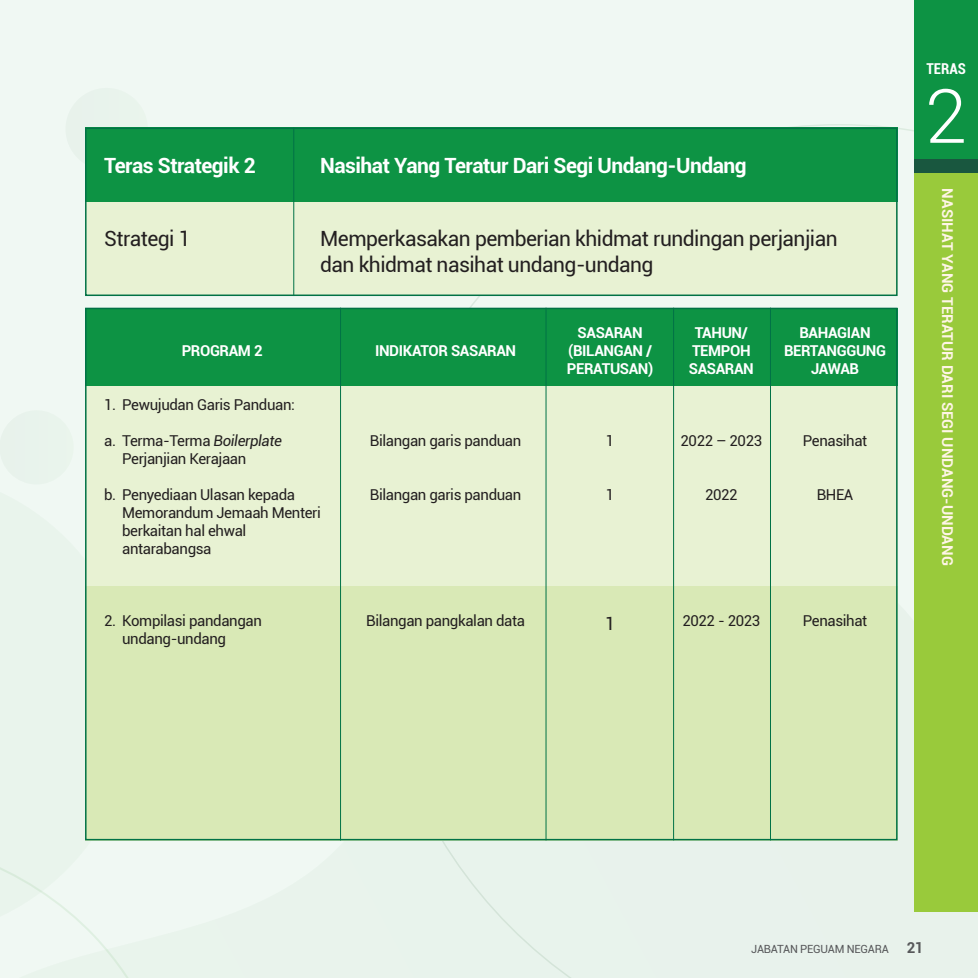
<style>
.page{position:relative;width:978px;height:978px;background:#f0f8f3}
.page>*{position:absolute;margin:0;border:0;box-sizing:border-box;transform-origin:0 0}
.t1{font:300 75px "Roboto";color:#fff}
.t2{font:21px/25.2px "Roboto";letter-spacing:-.025em;color:#231f20}
.t3{font:700 21px "Roboto";letter-spacing:-.025em;color:#fff}
.t4{font:18px "Roboto";color:#231f20}
.t5{font:15px/18px "Roboto";letter-spacing:-.025em;color:#231f20}
.t6{font:700 15px/18px "Roboto";letter-spacing:-.025em;color:#fff;text-align:center}
.t7{font:700 15px "Roboto";color:#fef5e6}
.t8{font:700 condensed 15px "Roboto";color:#fff}
.t9{font:11.25px "Roboto";letter-spacing:-.02em;color:#57585a}
.s1{font-style:italic}
.s2{font-weight:700;font-size:15px}
</style>
<div class="page">
<svg style="left:0;top:840px;width:135px;height:99px"></svg>
<div style="left:65px;top:88px;width:83px;height:82px;background:#e8f3ec;border-radius:41px"></div>
<div style="left:0;top:410px;width:74px;height:74px;background:#e8f3ec;border-radius:37px"></div>
<div style="left:914px;top:0;width:64px;height:162px;background:#0d9344"></div>
<div style="left:914px;top:163px;width:64px;height:749px;background:#99ca3b"></div>
<div style="left:914px;top:159px;width:64px;height:14px;background:#19573f"></div>
<div style="left:85px;top:128px;width:813px;height:74px;background:#0d9344"></div>
<div style="left:85px;top:202px;width:813px;height:94px;background:#e8f2d3"></div>
<hr style="left:293px;top:128px;width:1px;height:168px;background:#017246">
<div style="left:85px;top:128px;width:813px;height:168px;border:2px solid #017246"></div>
<div style="left:85px;top:308px;width:813px;height:78px;background:#0d9344"></div>
<div style="left:85px;top:386px;width:813px;height:369px;background:#e8f2d3"></div>
<div style="left:85px;top:586px;width:813px;height:254px;background:#d9e9b6"></div>
<hr style="left:340px;top:308px;width:1px;height:532px;background:#017246">
<hr style="left:546px;top:308px;width:1px;height:532px;background:#017246">
<hr style="left:673px;top:308px;width:1px;height:532px;background:#017246">
<hr style="left:770px;top:308px;width:1px;height:532px;background:#017246">
<p class="t3" style="left:104px;top:151px;width:153px">Teras Strategik 2</p>
<p class="t3" style="left:320px;top:151px;width:428px">Nasihat Yang Teratur Dari Segi Undang-Undang</p>
<p class="t2" style="left:104px;top:225px;width:88px">Strategi 1</p>
<p class="t2" style="left:320px;top:225px;width:519px">Memperkasakan pemberian khidmat rundingan perjanjian dan khidmat nasihat undang-undang</p>
<p class="t6" style="left:182px;top:341px;width:82px">PROGRAM 2</p>
<p class="t5" style="left:104px;top:395px;width:192px">1. Pewujudan Garis Panduan:</p>
<p class="t5" style="left:122px;top:431px;width:161px;text-indent:-18px">a. Terma-Terma <span class="s1">Boilerplate<br></span>Perjanjian Kerajaan</p>
<p class="t5" style="left:122px;top:485px;width:200px;text-indent:-18px">b. Penyediaan Ulasan kepada<br>Memorandum Jemaah Menteri berkaitan hal ehwal</p>
<p class="t5" style="left:122px;top:539px;width:91px">antarabangsa</p>
<p class="t5" style="left:104px;top:611px;width:159px">2. Kompilasi pandangan</p>
<p class="t5" style="left:122px;top:629px;width:105px">undang-undang</p>
<p class="t6" style="left:375px;top:341px;width:143px">INDIKATOR SASARAN</p>
<p class="t5" style="left:370px;top:431px;width:153px">Bilangan garis panduan</p>
<p class="t5" style="left:370px;top:485px;width:153px">Bilangan garis panduan</p>
<p class="t6" style="left:578px;top:323px;width:67px">SASARAN</p>
<p class="t6" style="left:568px;top:341px;width:85px">(BILANGAN /</p>
<p class="t6" style="left:567px;top:359px;width:88px">PERATUSAN)</p>
<p class="t6" style="left:695px;top:323px;width:55px">TAHUN/</p>
<p class="t6" style="left:692px;top:341px;width:60px">TEMPOH</p>
<p class="t6" style="left:689px;top:359px;width:67px">SASARAN</p>
<p class="t6" style="left:784px;top:323px;width:104px">BAHAGIAN<br>BERTANGGUNG<br>JAWAB</p>
<p class="t5" style="left:606px;top:431px;width:10px">1</p>
<p class="t5" style="left:681px;top:431px;width:83px">2022 – 2023</p>
<p class="t5" style="left:803px;top:431px;width:66px">Penasihat</p>
<p class="t5" style="left:606px;top:485px;width:10px">1</p>
<p class="t5" style="left:705px;top:485px;width:34px">2022</p>
<p class="t5" style="left:817px;top:485px;width:38px">BHEA</p>
<p class="t5" style="left:366px;top:611px;width:160px">Bilangan pangkalan data</p>
<p class="t4" style="left:605px;top:611px;width:12px">1</p>
<p class="t5" style="left:682px;top:611px;width:80px">2022 - 2023</p>
<p class="t5" style="left:803px;top:611px;width:66px">Penasihat</p>
<p class="t8" style="left:926px;top:58px;width:41px">TERAS</p>
<h1 class="t1" style="left:925px;top:64px;width:43px">2</h1>
<p class="t7" style="left:958px;top:188px;width:379px;rotate:90deg">NASIHAT YANG TERATUR DARI SEGI UNDANG-UNDANG</p>
<p class="t9" style="left:751px;top:941px;width:174px">JABATAN PEGUAM NEGARA <span class="s2">21</span></p>
</div>
